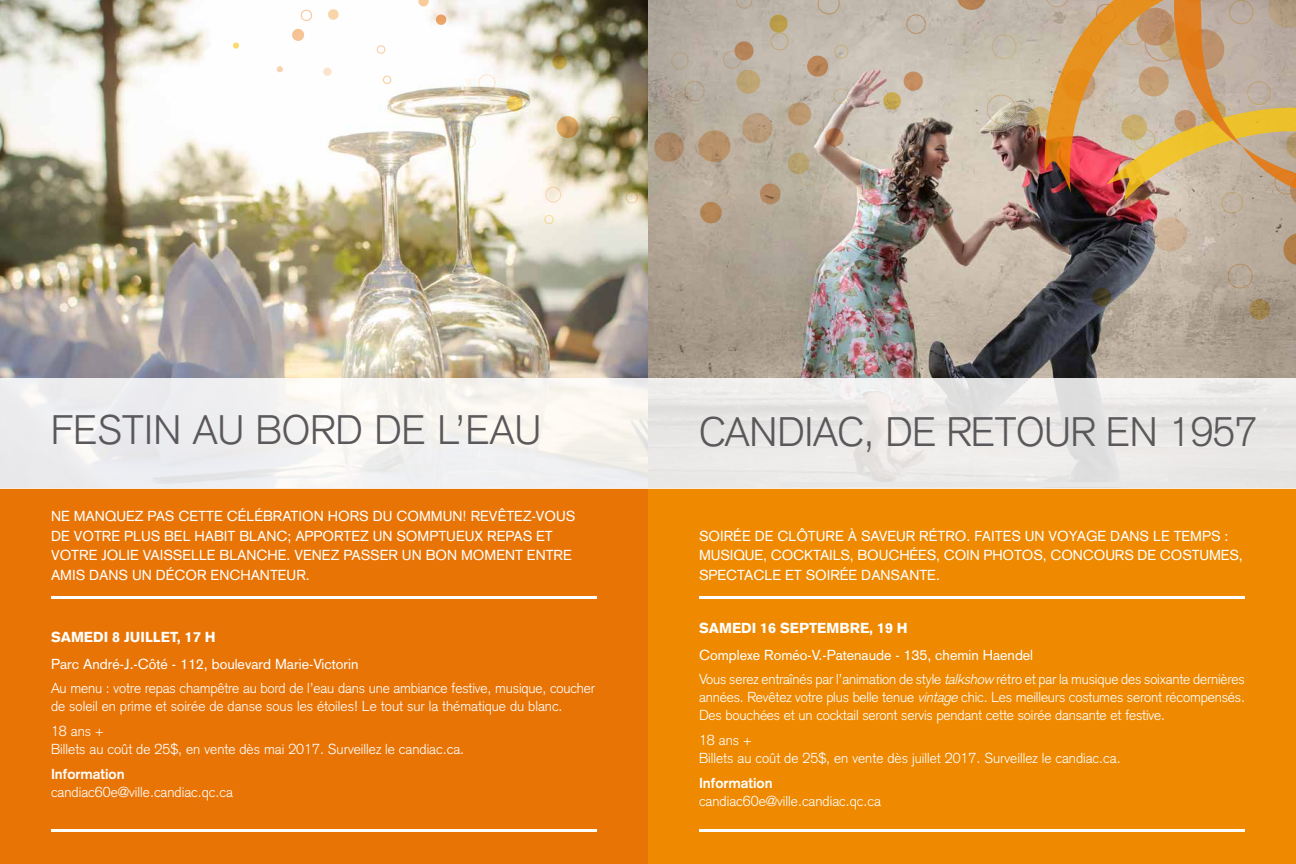
<style>
.page{position:relative;width:1296px;height:864px;background:#fff}
.page>*{position:absolute;margin:0;border:0;box-sizing:border-box;transform-origin:0 0}
.t1{font:300 40.5px "Akzidenz Grotesk";letter-spacing:-.01em;color:#5a585a}
.t2{font:300 14.25px/18px "Akzidenz Grotesk";letter-spacing:-.01em;color:#fff}
.t3{font:14.25px/19.5px "Akzidenz Grotesk";color:#fff}
.t4{font:900 14.25px "Akzidenz Grotesk";color:#fff}
.t5{font:700 14.25px "Akzidenz Grotesk";color:#fff}
.s1{font-weight:400}
.s2{font-style:italic}
</style>
<div class="page">
<img style="left:0;top:0;width:1296px;height:378px">
<div style="left:648px;top:488px;width:648px;height:376px;background:#ee8900"></div>
<div style="left:0;top:488px;width:648px;height:376px;background:#e97406"></div>
<hr style="left:699px;top:597px;width:546px;height:2px;background:#fff">
<hr style="left:51px;top:597px;width:546px;height:2px;background:#fff">
<svg style="left:0;top:378px;width:1296px;height:110px;fill:#ededec"></svg>
<svg style="left:816px;top:0;width:25px;height:16px"></svg>
<svg style="left:905px;top:13px;width:22px;height:22px"></svg>
<svg style="left:670px;top:51px;width:19px;height:19px"></svg>
<svg style="left:736px;top:0;width:17px;height:9px"></svg>
<svg style="left:683px;top:80px;width:23px;height:22px"></svg>
<svg style="left:833px;top:88px;width:16px;height:16px"></svg>
<svg style="left:625px;top:191px;width:13px;height:13px"></svg>
<svg style="left:461px;top:134px;width:15px;height:14px"></svg>
<svg style="left:545px;top:146px;width:15px;height:15px"></svg>
<svg style="left:478px;top:74px;width:18px;height:18px"></svg>
<svg style="left:545px;top:186px;width:17px;height:17px"></svg>
<svg style="left:300px;top:9px;width:12px;height:12px"></svg>
<svg style="left:544px;top:214px;width:10px;height:11px"></svg>
<svg style="left:376px;top:45px;width:10px;height:9px"></svg>
<svg style="left:382px;top:75px;width:10px;height:10px"></svg>
<svg style="left:920px;top:144px;width:18px;height:19px"></svg>
<svg style="left:991px;top:34px;width:26px;height:26px"></svg>
<svg style="left:986px;top:93px;width:31px;height:32px"></svg>
<svg style="left:896px;top:0;width:27px;height:1px"></svg>
<svg style="left:954px;top:0;width:34px;height:12px"></svg>
<svg style="left:882px;top:70px;width:42px;height:41px;background:#cbb79c"></svg>
<svg style="left:806px;top:45px;width:43px;height:33px"></svg>
<svg style="left:758px;top:151px;width:60px;height:55px;background:#b6a991"></svg>
<svg style="left:824px;top:127px;width:21px;height:21px"></svg>
<svg style="left:786px;top:101px;width:27px;height:26px"></svg>
<svg style="left:768px;top:13px;width:22px;height:38px"></svg>
<svg style="left:722px;top:40px;width:40px;height:55px;background:#bbaa93"></svg>
<svg style="left:740px;top:111px;width:35px;height:34px"></svg>
<svg style="left:699px;top:194px;width:33px;height:31px"></svg>
<svg style="left:694px;top:128px;width:39px;height:36px"></svg>
<svg style="left:652px;top:130px;width:34px;height:34px"></svg>
<svg style="left:607px;top:116px;width:31px;height:36px"></svg>
<svg style="left:555px;top:115px;width:46px;height:25px"></svg>
<svg style="left:505px;top:94px;width:19px;height:19px"></svg>
<svg style="left:551px;top:54px;width:17px;height:16px"></svg>
<svg style="left:435px;top:14px;width:12px;height:12px"></svg>
<svg style="left:418px;top:0;width:11px;height:7px"></svg>
<svg style="left:327px;top:8px;width:12px;height:13px"></svg>
<svg style="left:291px;top:28px;width:14px;height:14px"></svg>
<svg style="left:323px;top:67px;width:9px;height:10px"></svg>
<svg style="left:276px;top:66px;width:7px;height:7px"></svg>
<svg style="left:233px;top:42px;width:6px;height:7px"></svg>
<img style="left:1025px;top:0;width:271px;height:321px">
<hr style="left:699px;top:829px;width:546px;height:3px;background:#fff">
<hr style="left:51px;top:829px;width:546px;height:3px;background:#fff">
<h1 class="t1" style="left:51px;top:406px;width:492px">FESTIN AU BORD DE L’EAU</h1>
<h1 class="t1" style="left:699px;top:409px;width:560px">CANDIAC, DE RETOUR EN 1957</h1>
<p class="t3" style="left:51px;top:507px;width:526px">NE MANQUEZ PAS CETTE CÉLÉBRATION HORS DU COMMUN! REVÊTEZ-VOUS DE VOTRE PLUS BEL HABIT BLANC; APPORTEZ UN SOMPTUEUX REPAS ET VOTRE JOLIE VAISSELLE BLANCHE. VENEZ PASSER UN BON MOMENT ENTRE AMIS DANS UN DÉCOR ENCHANTEUR.</p>
<p class="t4" style="left:51px;top:629px;width:166px">SAMEDI 8 JUILLET, 17 H</p>
<p class="t3" style="left:51px;top:654px;width:309px">Parc André-J.-Côté - 112, boulevard Marie-Victorin</p>
<p class="t2" style="left:51px;top:680px;width:546px">Au menu : votre repas champêtre au bord de l’eau dans une ambiance festive, musique, coucher de soleil en prime et soirée de danse sous les étoiles! Le tout sur la thématique du blanc.</p>
<p class="t2" style="left:51px;top:722px;width:415px">18 ans +<br>Billets au coût de 25$, en vente dès mai 2017. Surveillez le candiac.ca.</p>
<p class="t5" style="left:51px;top:765px;width:75px">Information</p>
<p class="t2" style="left:51px;top:783px;width:183px">candiac60e@ville.candiac.qc.ca</p>
<p class="t3" style="left:699px;top:526px;width:545px">SOIRÉE DE CLÔTURE À SAVEUR RÉTRO. FAITES UN VOYAGE DANS LE TEMPS :<br>MUSIQUE, COCKTAILS, BOUCHÉES, COIN PHOTOS, CONCOURS DE COSTUMES,<br>SPECTACLE ET SOIRÉE DANSANTE.</p>
<p class="t4" style="left:699px;top:620px;width:210px">SAMEDI 16 SEPTEMBRE, 19 H</p>
<p class="t2" style="left:699px;top:642px;width:547px;line-height:24.8px"><span class="s1">Complexe Roméo-V.-Patenaude - 135, chemin Haendel<br></span>Vous serez entraînés par l’animation de style <span class="s2">talkshow</span> rétro et par la musique des soixante dernières</p>
<p class="t2" style="left:699px;top:689px;width:547px">années. Revêtez votre plus belle tenue <span class="s2">vintage</span> chic. Les meilleurs costumes seront récompensés.<br>Des bouchées et un cocktail seront servis pendant cette soirée dansante et festive.</p>
<p class="t2" style="left:699px;top:731px;width:423px">18 ans +<br>Billets au coût de 25$, en vente dès juillet 2017. Surveillez le candiac.ca.</p>
<p class="t5" style="left:699px;top:774px;width:75px">Information</p>
<p class="t2" style="left:699px;top:792px;width:183px">candiac60e@ville.candiac.qc.ca</p>
</div>
